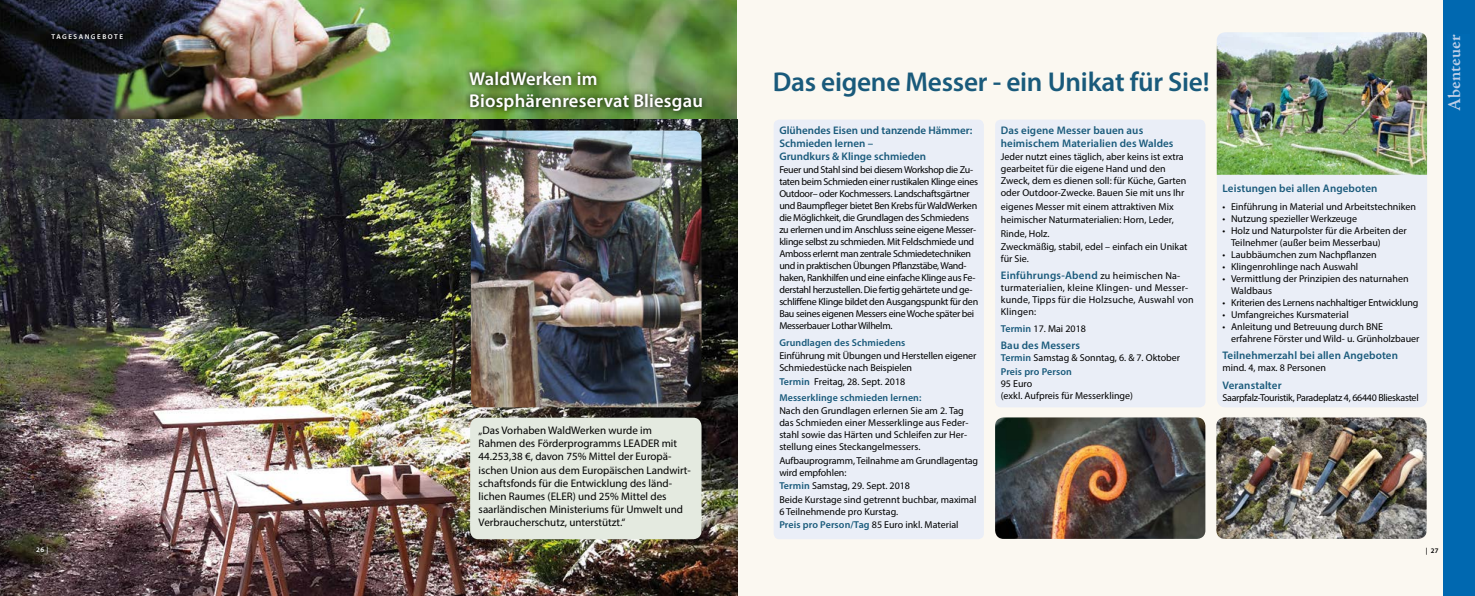
<style>
.page{position:relative;width:1475px;height:596px;background:#fff}
.page>*{position:absolute;margin:0;border:0;box-sizing:border-box;transform-origin:0 0}
.headline_1b{font:600 27.3px "Myriad Pro";letter-spacing:-.01em;color:#195a7b}
.headline_1b_-_17__we{font:600 18.6px "Myriad Pro";letter-spacing:.01em;color:#fff}
.Register_weiß{font:600 18px "Adobe Jenson Pro";letter-spacing:.005em;color:#bccee8}
.copy_Abstand_klein{font:11px/13px "Myriad Pro";color:#000}
.headline_2b{font:600 11px/13.1px "Myriad Pro";letter-spacing:.01em;color:#195a7b}
.copy_Abstand_klein-2{font:10px/12px "Myriad Pro";letter-spacing:-.005em;color:#000}
.copy_Abstand_klein-3{font:10px/12px "Myriad Pro";letter-spacing:-.03em;color:#000}
.headline_2b_eng_klei{font:10px "Myriad Pro";color:#000}
.headline_2b-2{font:10px/12px "Myriad Pro";letter-spacing:.02em;color:#000}
.copy{font:10px/12px "Myriad Pro";letter-spacing:-.01em;color:#000}
.headline_2b_eng_klei-2{font:600 10px "Myriad Pro";letter-spacing:.01em;color:#195a7b}
.copy-2{font:10px "Myriad Pro";letter-spacing:-.03em;color:#000}
.headline_2b-3{font:10px "Myriad Pro";color:#000}
.Einf__Abs__weiß{font:600 7px "Myriad Pro";letter-spacing:.22em;color:#fff}
.t1{font:600 7px "Myriad Pro";color:#000}
.s1{font-weight:400;font-size:10px;color:#000}
.s2{font-weight:600;color:#195a7b}
</style>
<div class="page">
<img style="left:0;top:0;width:737px;height:595px">
<div style="left:737px;top:0;width:737px;height:595px;background:#fbf8f1"></div>
<svg style="left:463px;top:65px;width:244px;height:52px;background:#608643"></svg>
<div style="left:773px;top:119px;width:210px;height:420px;background:#eaeef7;border-radius:6px"></div>
<div style="left:48px;top:31px;width:78px;height:11px;background:#000;opacity:.75"></div>
<div style="left:994px;top:119px;width:211px;height:288px;background:#eaeef7;border-radius:6px"></div>
<div style="left:1217px;top:175px;width:209px;height:232px;background:#eaeef7"></div>
<img style="left:1216px;top:32px;width:210px;height:143px">
<img style="left:995px;top:417px;width:210px;height:121px">
<img style="left:1216px;top:417px;width:210px;height:121px">
<div style="left:1443px;top:0;width:31px;height:595px;background:#0068b0"></div>
<div style="left:470px;top:417px;width:231px;height:122px;background:#e4eae0;border-radius:9px"></div>
<img style="left:471px;top:130px;width:230px;height:277px">
<p class="Einf__Abs__weiß" style="left:52px;top:32px;width:73px">TAGESANGEBOTE</p>
<p class="headline_1b_-_17__we" style="left:469px;top:67px;width:130px">WaldWerken im</p>
<p class="headline_1b_-_17__we" style="left:469px;top:89px;width:235px">Biosphärenreservat Bliesgau</p>
<p class="copy_Abstand_klein" style="left:478px;top:424px;width:214px">„Das Vorhaben WaldWerken wurde im Rahmen des Förderprogramms LEADER mit 44.253,38 €, davon 75% Mittel der Europä&shy;ischen Union aus dem Europäischen Landwirt&shy;schaftsfonds für die Entwicklung des länd&shy;lichen Raumes (ELER) und 25% Mittel des saarländischen Ministeriums für Umwelt und Verbraucherschutz, unterstützt.“</p>
<p class="headline_1b" style="left:772px;top:65px;width:438px">Das eigene Messer - ein Unikat für Sie!</p>
<p class="headline_2b" style="left:1000px;top:123px;width:174px">Das eigene Messer bauen aus heimischem Materialien des Waldes</p>
<p class="copy_Abstand_klein-2" style="left:1000px;top:150px;width:187px">Jeder nutzt eines täglich, aber keins ist extra gearbeitet für die eigene Hand und den Zweck, dem es dienen soll: für Küche, Garten oder Outdoor-Zwecke. Bauen Sie mit uns Ihr</p>
<p class="copy_Abstand_klein-2" style="left:1000px;top:200px;width:174px">eigenes Messer mit einem attraktiven Mix</p>
<p class="copy_Abstand_klein-2" style="left:1000px;top:213px;width:174px">heimischer Naturmaterialien: Horn, Leder,</p>
<p class="copy_Abstand_klein-2" style="left:1000px;top:227px;width:49px">Rinde, Holz.</p>
<p class="copy_Abstand_klein-2" style="left:1000px;top:240px;width:188px">Zweckmäßig, stabil, edel – einfach ein Unikat für Sie.</p>
<p class="headline_2b" style="left:1000px;top:269px;width:181px">Einführungs-Abend <span class="s1">zu heimischen Na-</span></p>
<p class="headline_2b-2" style="left:1000px;top:282px;width:194px">turmaterialien, kleine Klingen- und Messer&shy;kunde, Tipps für die Holzsuche, Auswahl von<br>Klingen:</p>
<p class="headline_2b-3" style="left:1000px;top:322px;width:87px"><span class="s2">Termin</span> 17. Mai 2018</p>
<p class="headline_2b" style="left:1000px;top:338px;width:81px">Bau des Messers</p>
<p class="copy" style="left:1000px;top:351px;width:181px"><span class="s2">Termin</span> Samstag &amp; Sonntag, 6. &amp; 7. Oktober</p>
<p class="headline_2b_eng_klei-2" style="left:1000px;top:365px;width:73px">Preis pro Person</p>
<p class="copy" style="left:1000px;top:377px;width:134px">95 Euro<br>(exkl. Aufpreis für Messerklinge)</p>
<p class="headline_2b" style="left:779px;top:123px;width:194px">Glühendes Eisen und tanzende Hämmer:<br>Schmieden lernen –<br>Grundkurs &amp; Klinge schmieden</p>
<p class="copy_Abstand_klein-3" style="left:779px;top:163px;width:200px">Feuer und Stahl sind bei diesem Workshop die Zu&shy;taten beim Schmieden einer rustikalen Klinge eines Outdoor– oder Kochmessers. Landschaftsgärtner und Baumpfleger bietet Ben Krebs für WaldWerken die Möglichkeit, die Grundlagen des Schmiedens zu erlernen und im Anschluss seine eigene Messer&shy;klinge selbst zu schmieden. Mit Feldschmiede und Amboss erlernt man zentrale Schmiedetechniken und in praktischen Übungen Pflanzstäbe, Wand&shy;haken, Rankhilfen und eine einfache Klinge aus Fe&shy;derstahl herzustellen. Die fertig gehärtete und ge&shy;schliffene Klinge bildet den Ausgangspunkt für den Bau seines eigenen Messers eine Woche später bei Messerbauer Lothar Wilhelm.</p>
<p class="headline_2b_eng_klei-2" style="left:779px;top:336px;width:127px">Grundlagen des Schmiedens</p>
<p class="copy_Abstand_klein-2" style="left:779px;top:349px;width:199px">Einführung mit Übungen und Herstellen eigener<br>Schmiedestücke nach Beispielen</p>
<p class="headline_2b_eng_klei" style="left:779px;top:375px;width:127px"><span class="s2">Termin</span> Freitag, 28. Sept. 2018</p>
<p class="headline_2b_eng_klei-2" style="left:779px;top:391px;width:144px">Messerklinge schmieden lernen:</p>
<p class="copy_Abstand_klein-2" style="left:779px;top:404px;width:190px">Nach den Grundlagen erlernen Sie am 2. Tag das Schmieden einer Messerklinge aus Feder&shy;stahl sowie das Härten und Schleifen zur Her&shy;stellung eines Steckangelmessers.</p>
<p class="copy_Abstand_klein-2" style="left:779px;top:454px;width:200px">Aufbauprogramm, Teilnahme am Grundlagentag wird empfohlen:</p>
<p class="headline_2b_eng_klei" style="left:779px;top:479px;width:132px"><span class="s2">Termin</span> Samstag, 29. Sept. 2018</p>
<p class="copy_Abstand_klein-2" style="left:779px;top:492px;width:199px">Beide Kurstage sind getrennt buchbar, maximal<br>6 Teilnehmende pro Kurstag.</p>
<p class="headline_2b_eng_klei" style="left:779px;top:518px;width:181px"><span class="s2">Preis pro Person/Tag</span> 85 Euro inkl. Material</p>
<p class="headline_2b" style="left:1222px;top:181px;width:156px">Leistungen bei allen Angeboten</p>
<p class="copy_Abstand_klein-2" style="left:1222px;top:200px;width:195px">• Einführung in Material und Arbeitstechniken</p>
<p class="copy_Abstand_klein-2" style="left:1222px;top:212px;width:136px">• Nutzung spezieller Werkzeuge</p>
<p class="copy_Abstand_klein-2" style="left:1230px;top:224px;width:177px;text-indent:-8px">• Holz und Naturpolster für die Arbeiten der<br>Teilnehmer (außer beim Messerbau)</p>
<p class="copy_Abstand_klein-2" style="left:1222px;top:248px;width:156px">• Laubbäumchen zum Nachpflanzen</p>
<p class="copy_Abstand_klein-2" style="left:1222px;top:260px;width:137px">• Klingenrohlinge nach Auswahl</p>
<p class="copy_Abstand_klein-2" style="left:1230px;top:272px;width:179px;text-indent:-8px">• Vermittlung der Prinzipien des naturnahen<br>Waldbaus</p>
<p class="copy_Abstand_klein-2" style="left:1222px;top:296px;width:197px">• Kriterien des Lernens nachhaltiger Entwicklung</p>
<p class="copy_Abstand_klein-2" style="left:1222px;top:308px;width:128px">• Umfangreiches Kursmaterial</p>
<p class="copy_Abstand_klein-2" style="left:1230px;top:320px;width:190px;text-indent:-8px">• Anleitung und Betreuung durch BNE erfahrene Förster und Wild- u. Grünholzbauer</p>
<p class="headline_2b" style="left:1222px;top:348px;width:177px">Teilnehmerzahl bei allen Angeboten</p>
<p class="headline_2b-3" style="left:1222px;top:361px;width:105px">mind. 4, max. 8 Personen</p>
<p class="headline_2b" style="left:1222px;top:378px;width:61px">Veranstalter</p>
<p class="copy-2" style="left:1222px;top:391px;width:198px">Saarpfalz-Touristik, Paradeplatz 4, 66440 Blieskastel</p>
<p class="Einf__Abs__weiß" style="left:36px;top:545px;width:14px">26 |</p>
<p class="t1" style="left:1425px;top:545px;width:14px">| 27</p>
<p class="Register_weiß" style="left:1443px;top:111px;width:78px;rotate:-90deg">Abenteuer</p>
</div>
